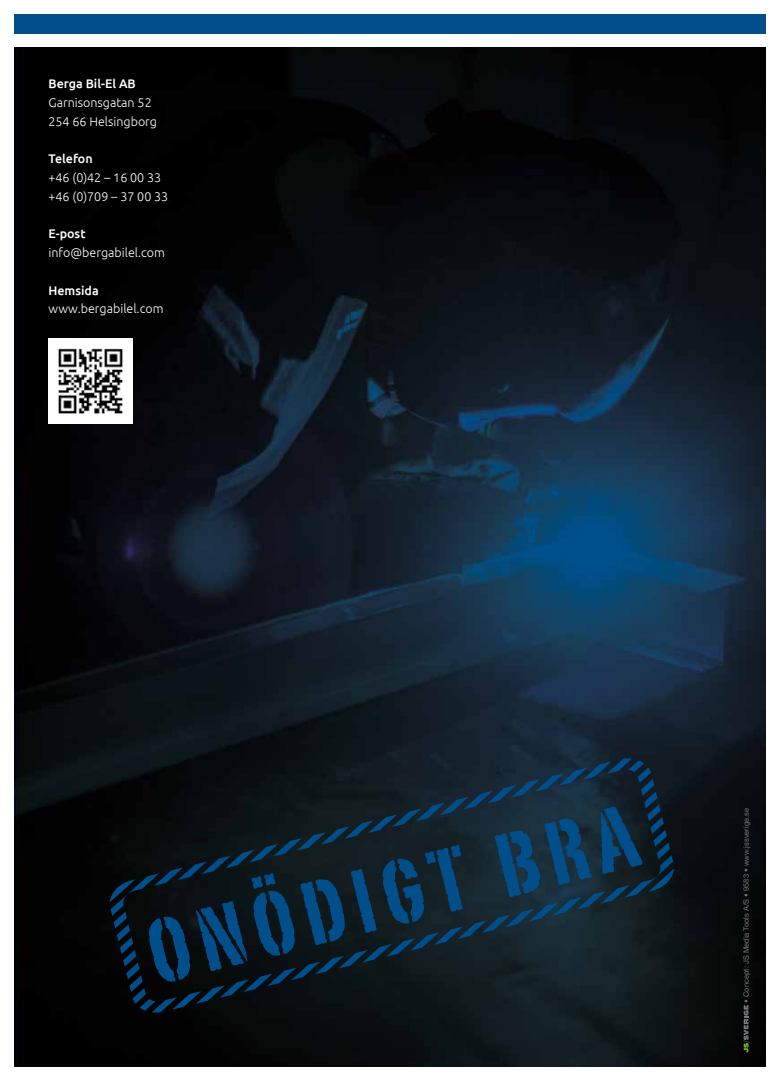
<style>
.page{position:relative;width:780px;height:1081px;background:#fff}
.page>*{position:absolute;margin:0;border:0;box-sizing:border-box;transform-origin:0 0}
.t1{font:300 12.5px/18.8px "Ubuntu";color:#fff}
.t2{font:500 12.5px "Ubuntu";color:#fff}
.t3{font:7.5px "Helvetica Neue LT Std";color:#73797d}
</style>
<div class="page">
<div style="left:14px;top:14px;width:751px;height:19px;background:#004f8b"></div>
<img style="left:14px;top:47px;width:751px;height:1020px">
<img style="left:48px;top:339px;width:85px;height:84px">
<svg style="left:110px;top:758px;width:564px;height:254px;background:#0d222f"></svg>
<svg style="left:743px;top:1005px;width:6px;height:47px"></svg>
<p class="t2" style="left:48px;top:76px;width:89px">Berga Bil-El AB</p>
<p class="t1" style="left:48px;top:93px;width:110px">Garnisonsgatan 52<br>254 66 Helsingborg</p>
<p class="t2" style="left:48px;top:151px;width:46px">Telefon</p>
<p class="t1" style="left:48px;top:168px;width:121px">+46 (0)42 – 16 00 33 +46 (0)709 – 37 00 33</p>
<p class="t2" style="left:48px;top:226px;width:39px">E-post</p>
<p class="t1" style="left:48px;top:243px;width:118px">info@bergabilel.com</p>
<p class="t2" style="left:48px;top:282px;width:52px">Hemsida</p>
<p class="t1" style="left:48px;top:299px;width:117px">www.bergabilel.com</p>
<p class="t3" style="left:741px;top:1003px;width:196px;rotate:-90deg">• Concept: JS Media Tools A/S • 9583 • www.jssverige.se</p>
</div>
